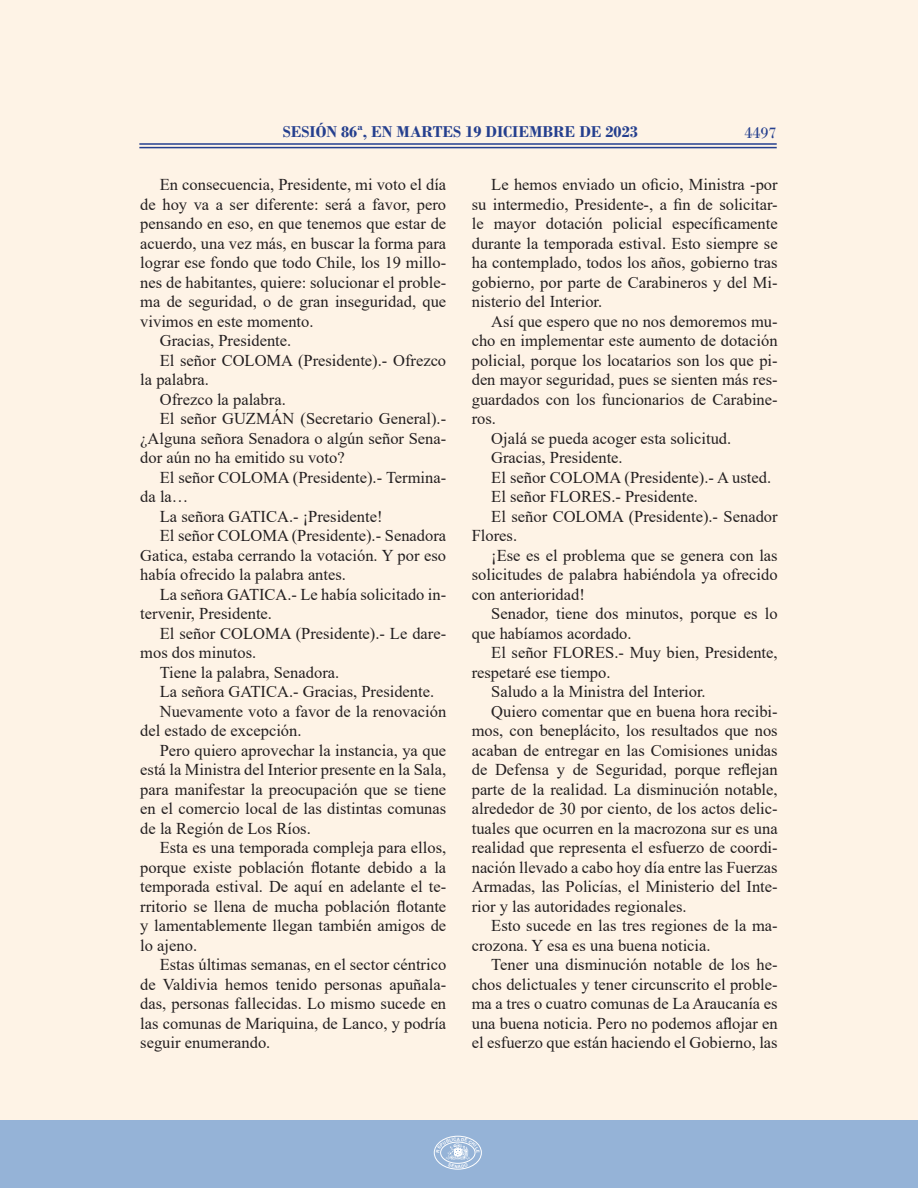
<style>
.page{position:relative;width:918px;height:1188px;background:#fff}
.page>*{position:absolute;margin:0;border:0;box-sizing:border-box;transform-origin:0 0}
.Párrafo_Texto_Sesión{font:16.5px/19.5px "Times New Roman";color:#231f20;text-align:justify}
.t1{font:700 16.5px "Bodoni";color:#253f8e}
.t2{font:16.5px "Bodoni";color:#253f8e}
.t3{font:700 4.5px "Arial";color:#fff}
</style>
<div class="page">
<div style="left:0;top:1120px;width:918px;height:68px;background:#95b3d7"></div>
<div style="left:434px;top:1136px;width:48px;height:33px;border:1px solid #fff;border-radius:50%"></div>
<hr style="left:139px;top:147px;width:638px;height:1px;background:#253f8e">
<hr style="left:139px;top:143px;width:638px;height:2px;background:#253f8e">
<svg style="left:436px;top:1137px;width:44px;height:31px"></svg>
<p class="t1" style="left:283px;top:122px;width:357px">SESIÓN 86ª, EN MARTES 19 DICIEMBRE DE 2023</p>
<p class="t2" style="left:744px;top:123px;width:34px">4497</p>
<p class="Párrafo_Texto_Sesión" style="left:140px;top:174px;width:307px;text-indent:20px">En consecuencia, Presidente, mi voto el día de hoy va a ser diferente: será a favor, pero pensando en eso, en que tenemos que estar de acuerdo, una vez más, en buscar la forma para lograr ese fondo que todo Chile, los 19 millo&shy;nes de habitantes, quiere: solucionar el proble&shy;ma de seguridad, o de gran inseguridad, que vivimos en este momento.</p>
<p class="Párrafo_Texto_Sesión" style="left:160px;top:330px;width:133px">Gracias, Presidente.</p>
<p class="Párrafo_Texto_Sesión" style="left:140px;top:350px;width:307px;text-indent:20px">El señor COLOMA (Presidente).- Ofrezco la palabra.</p>
<p class="Párrafo_Texto_Sesión" style="left:160px;top:389px;width:127px">Ofrezco la palabra.</p>
<p class="Párrafo_Texto_Sesión" style="left:140px;top:408px;width:307px;text-indent:20px">El señor GUZMÁN (Secretario General).- ¿Alguna señora Senadora o algún señor Sena&shy;dor aún no ha emitido su voto?</p>
<p class="Párrafo_Texto_Sesión" style="left:140px;top:467px;width:307px;text-indent:20px">El señor COLOMA (Presidente).- Termina&shy;da la…</p>
<p class="Párrafo_Texto_Sesión" style="left:160px;top:506px;width:224px">La señora GATICA.- ¡Presidente!</p>
<p class="Párrafo_Texto_Sesión" style="left:140px;top:525px;width:307px;text-indent:20px">El señor COLOMA (Presidente).- Senadora Gatica, estaba cerrando la votación. Y por eso había ofrecido la palabra antes.</p>
<p class="Párrafo_Texto_Sesión" style="left:140px;top:584px;width:307px;text-indent:20px">La señora GATICA.- Le había solicitado in&shy;tervenir, Presidente.</p>
<p class="Párrafo_Texto_Sesión" style="left:140px;top:623px;width:307px;text-indent:20px">El señor COLOMA (Presidente).- Le dare&shy;mos dos minutos.</p>
<p class="Párrafo_Texto_Sesión" style="left:160px;top:662px;width:181px">Tiene la palabra, Senadora.</p>
<p class="Párrafo_Texto_Sesión" style="left:160px;top:681px;width:276px">La señora GATICA.- Gracias, Presidente.</p>
<p class="Párrafo_Texto_Sesión" style="left:140px;top:701px;width:307px;text-indent:20px">Nuevamente voto a favor de la renovación del estado de excepción.</p>
<p class="Párrafo_Texto_Sesión" style="left:140px;top:740px;width:307px;text-indent:20px">Pero quiero aprovechar la instancia, ya que está la Ministra del Interior presente en la Sala, para manifestar la preocupación que se tiene en el comercio local de las distintas comunas de la Región de Los Ríos.</p>
<p class="Párrafo_Texto_Sesión" style="left:140px;top:837px;width:307px;text-indent:20px">Esta es una temporada compleja para ellos, porque existe población flotante debido a la temporada estival. De aquí en adelante el te&shy;rritorio se llena de mucha población flotante y lamentablemente llegan también amigos de lo ajeno.</p>
<p class="Párrafo_Texto_Sesión" style="left:140px;top:954px;width:307px;text-indent:20px">Estas últimas semanas, en el sector céntrico de Valdivia hemos tenido personas apuñala&shy;das, personas fallecidas. Lo mismo sucede en las comunas de Mariquina, de Lanco, y podría seguir enumerando.</p>
<p class="Párrafo_Texto_Sesión" style="left:472px;top:174px;width:307px;text-indent:20px">Le hemos enviado un oficio, Ministra -por su intermedio, Presidente-, a fin de solicitar&shy;le mayor dotación policial específicamente durante la temporada estival. Esto siempre se ha contemplado, todos los años, gobierno tras gobierno, por parte de Carabineros y del Mi&shy;nisterio del Interior.</p>
<p class="Párrafo_Texto_Sesión" style="left:472px;top:311px;width:307px;text-indent:20px">Así que espero que no nos demoremos mu&shy;cho en implementar este aumento de dotación policial, porque los locatarios son los que pi&shy;den mayor seguridad, pues se sienten más res&shy;guardados con los funcionarios de Carabine&shy;ros.</p>
<p class="Párrafo_Texto_Sesión" style="left:491px;top:428px;width:242px">Ojalá se pueda acoger esta solicitud.</p>
<p class="Párrafo_Texto_Sesión" style="left:491px;top:447px;width:133px">Gracias, Presidente.</p>
<p class="Párrafo_Texto_Sesión" style="left:491px;top:467px;width:282px">El señor COLOMA (Presidente).- A usted.</p>
<p class="Párrafo_Texto_Sesión" style="left:491px;top:486px;width:208px">El señor FLORES.- Presidente.</p>
<p class="Párrafo_Texto_Sesión" style="left:472px;top:506px;width:307px;text-indent:20px">El señor COLOMA (Presidente).- Senador<br>Flores.</p>
<p class="Párrafo_Texto_Sesión" style="left:472px;top:545px;width:307px;text-indent:20px">¡Ese es el problema que se genera con las solicitudes de palabra habiéndola ya ofrecido con anterioridad!</p>
<p class="Párrafo_Texto_Sesión" style="left:472px;top:603px;width:307px;text-indent:20px">Senador, tiene dos minutos, porque es lo que habíamos acordado.</p>
<p class="Párrafo_Texto_Sesión" style="left:472px;top:642px;width:307px;text-indent:20px">El señor FLORES.- Muy bien, Presidente, respetaré ese tiempo.</p>
<p class="Párrafo_Texto_Sesión" style="left:491px;top:681px;width:216px">Saludo a la Ministra del Interior.</p>
<p class="Párrafo_Texto_Sesión" style="left:472px;top:701px;width:307px;text-indent:20px">Quiero comentar que en buena hora recibi&shy;mos, con beneplácito, los resultados que nos acaban de entregar en las Comisiones unidas de Defensa y de Seguridad, porque reflejan parte de la realidad. La disminución notable, alrededor de 30 por ciento, de los actos delic&shy;tuales que ocurren en la macrozona sur es una realidad que representa el esfuerzo de coordi&shy;nación llevado a cabo hoy día entre las Fuerzas Armadas, las Policías, el Ministerio del Inte&shy;rior y las autoridades regionales.</p>
<p class="Párrafo_Texto_Sesión" style="left:472px;top:915px;width:307px;text-indent:20px">Esto sucede en las tres regiones de la ma&shy;crozona. Y esa es una buena noticia.</p>
<p class="Párrafo_Texto_Sesión" style="left:472px;top:954px;width:307px;text-indent:20px">Tener una disminución notable de los he&shy;chos delictuales y tener circunscrito el proble&shy;ma a tres o cuatro comunas de La Araucanía es una buena noticia. Pero no podemos aflojar en el esfuerzo que están haciendo el Gobierno, las</p>
<p class="t3" style="left:457px;top:1136px;width:5px">A</p>
</div>
